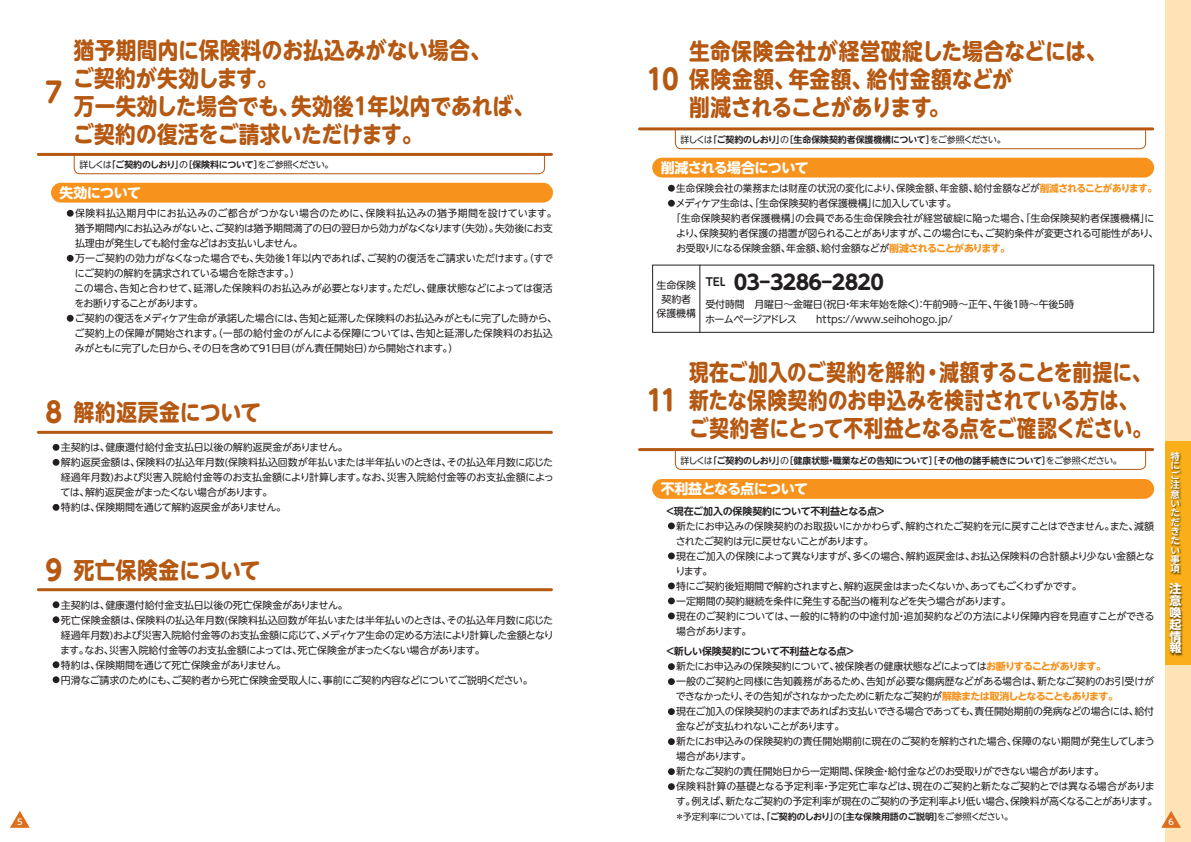
<style>
.page{position:relative;width:1191px;height:842px;background:#fff}
.page>*{position:absolute;margin:0;border:0;box-sizing:border-box;transform-origin:0 0}
.t1{font:700 28px "UD Shin M Go Pro";color:#b55812;scale:.9 1}
.t2{font:700 23px/28px "UD Shin M Go Pro";letter-spacing:.005em;color:#b55812;scale:.9 1}
.t3{font:700 23px/28px "UD Shin M Go Pro";letter-spacing:.005em;color:#b55812;scale:.85 1}
.t4{font:700 20.2px "UD Shin M Go Pro";letter-spacing:-.365em;color:#231f20}
.t5{font:700 14px "UD Shin M Go Pro";letter-spacing:-.04em;color:#fff}
.t6{font:700 12px/11.8px "UD Shin M Go Pro";color:#fff;text-align:justify}
.t7{font:10px/15px "UD Shin M Go Pro";letter-spacing:-.025em;color:#231f20}
.t8{font:10px "UD Shin M Go Pro";letter-spacing:-.005em;color:#231f20}
.t9{font:10px/15px "UD Shin M Go Pro";letter-spacing:-.045em;color:#231f20}
.t10{font:10px "UD Shin M Go Pro";letter-spacing:-.05em;color:#231f20}
.t11{font:700 10px "UD Shin M Go Pro De";letter-spacing:-.035em;color:#231f20}
.t12{font:700 9.5px/9.4px "UD Shin M Go Pro De";color:#fff;text-align:justify}
.t13{font:700 9px "UD Shin M Go Pro De";letter-spacing:-.02em;color:#231f20}
.t14{font:9px "UD Shin M Go Pro";letter-spacing:-.045em;color:#231f20}
.t15{font:500 8.2px "UD Shin M Go Pro";color:#fff}
.s1{font-family:"UD Shin M Go Pro";font-weight:400}
.s2{font-weight:700;color:#f7931d}
.s3{font-family:"UD Shin M Go Pro De";font-weight:700}
.s4{font-size:28px}
</style>
<div class="page">
<div style="left:1165px;top:0;width:26px;height:842px;background:#fee3b7"></div>
<div style="left:1165px;top:441px;width:26px;height:224px;background:#faaf18"></div>
<img style="left:1169px;top:452px;width:14px;height:204px">
<hr style="left:38px;top:153px;width:513px;height:3px;background:#b55812">
<div style="left:51px;top:183px;width:502px;height:20px;background:#f7931d;border-radius:10px"></div>
<hr style="left:38px;top:431px;width:513px;height:3px;background:#b55812">
<hr style="left:38px;top:588px;width:513px;height:3px;background:#b55812">
<svg style="left:73px;top:155px;width:472px;height:20px"></svg>
<div style="left:652px;top:265px;width:502px;height:68px;border:1px solid #231f20"></div>
<hr style="left:699px;top:265px;width:1px;height:68px;background:#231f20">
<hr style="left:639px;top:127px;width:513px;height:3px;background:#b55812">
<div style="left:652px;top:158px;width:502px;height:20px;background:#f7931d;border-radius:10px"></div>
<svg style="left:674px;top:130px;width:472px;height:20px"></svg>
<hr style="left:639px;top:448px;width:513px;height:3px;background:#b55812">
<div style="left:652px;top:479px;width:502px;height:20px;background:#f7931d;border-radius:10px"></div>
<svg style="left:674px;top:451px;width:472px;height:19px"></svg>
<svg style="left:10px;top:811px;width:20px;height:17px"></svg>
<svg style="left:1161px;top:811px;width:20px;height:17px"></svg>
<h1 class="t1" style="left:45px;top:69px;width:20px">7</h1>
<h2 class="t2" style="left:73px;top:35px;width:514px">猶予期間内に保険料のお払込みがない場合、<br>ご契約が失効します。<br>万一失効した場合でも、失効後１年以内であれば、ご契約の復活をご請求いただけます。</h2>
<h2 class="t2" style="left:689px;top:36px;width:465px">生命保険会社が経営破綻した場合などには、保険金額、年金額、給付金額などが<br>削減されることがあります。</h2>
<p class="t13" style="left:680px;top:132px;width:327px"><span class="s1">詳しくは</span>「ご契約のしおり」<span class="s1">の</span>［生命保険契約者保護機構について］<span class="s1">をご参照ください。</span></p>
<h1 class="t1" style="left:646px;top:57px;width:37px">10</h1>
<p class="t13" style="left:79px;top:157px;width:256px"><span class="s1">詳しくは</span>「ご契約のしおり」<span class="s1">の</span>［保険料について］<span class="s1">をご参照ください。</span></p>
<h3 class="t5" style="left:660px;top:156px;width:150px">削減される場合について</h3>
<p class="t8" style="left:666px;top:180px;width:492px">● 生命保険会社の業務または財産の状況の変化により、保険金額、年金額、給付金額などが<span class="s2">削減されることがあります。</span></p>
<p class="t7" style="left:666px;top:195px;width:292px"><span class="s3">●</span>メディケア生命は、「生命保険契約者保護機構」に加入しています。</p>
<p class="t8" style="left:671px;top:210px;width:485px">「生命保険契約者保護機構」の会員である生命保険会社が経営破綻に陥った場合、「生命保険契約者保護機構」に</p>
<p class="t7" style="left:676px;top:225px;width:484px">より、保険契約者保護の措置が図られることがありますが、この場合にも、ご契約条件が変更される可能性があり、</p>
<p class="t7" style="left:676px;top:240px;width:336px">お受取りになる保険金額、年金額、給付金額などが<span class="s2">削減されることがあります。</span></p>
<h3 class="t5" style="left:60px;top:181px;width:83px">失効について</h3>
<p class="t7" style="left:75px;top:205px;width:483px;text-indent:-10px">● 保険料払込期月中にお払込みのご都合がつかない場合のために、保険料払込みの猶予期間を設けています。猶予期間内にお払込みがないと、ご契約は猶予期間満了の日の翌日から効力がなくなります（失効）。失効後にお支払理由が発生しても給付金などはお支払いしません。</p>
<p class="t7" style="left:74px;top:250px;width:480px;text-indent:-9px">● 万一ご契約の効力がなくなった場合でも、失効後１年以内であれば、ご契約の復活をご請求いただけます。（すでにご契約の解約を請求されている場合を除きます。）<br>この場合、告知と合わせて、延滞した保険料のお払込みが必要となります。ただし、健康状態などによっては復活をお断りすることがあります。</p>
<p class="t7" style="left:75px;top:310px;width:484px;text-indent:-9px">● ご契約の復活をメディケア生命が承諾した場合には、告知と延滞した保険料のお払込みがともに完了した時から、ご契約上の保障が開始されます。（一部の給付金のがんによる保障については、告知と延滞した保険料のお払込みがともに完了した日から、その日を含めて９１日目（がん責任開始日）から開始されます。）</p>
<p class="t7" style="left:656px;top:277px;width:41px;line-height:14px;text-align:center">生命保険契約者保護機構</p>
<h3 class="t4" style="left:705px;top:265px;width:183px"><sup>T</sup> <sup>E</sup> <sup>L</sup> ０３－３２８６－２８２０</h3>
<p class="t7" style="left:705px;top:296px;width:371px">受付時間　月曜日～金曜日（祝日・年末年始を除く）：午前９時～正午、午後１時～午後５時ホームページアドレス　　https://www.seihohogo.jp/</p>
<h2 class="t3" style="left:689px;top:357px;width:546px">現在ご加入のご契約を解約・減額することを前提に、新たな保険契約のお申込みを検討されている方は、ご契約者にとって不利益となる点をご確認ください。</h2>
<h1 class="t1" style="left:646px;top:377px;width:35px">11</h1>
<h2 class="t2" style="left:45px;top:397px;width:241px"><span class="s4">8</span> 解約返戻金について</h2>
<p class="t7" style="left:51px;top:439px;width:304px">●主契約は、健康還付給付金支払日以後の解約返戻金がありません。　</p>
<p class="t7" style="left:61px;top:454px;width:495px;text-align:justify;text-indent:-10px">● 解約返戻金額は、保険料の払込年月数(保険料払込回数が年払いまたは半年払いのときは、その払込年月数に応じた経過年月数)および災害入院給付金等のお支払金額により計算します。なお、災害入院給付金等のお支払金額によっては、解約返戻金がまったくない場合があります。</p>
<p class="t7" style="left:51px;top:499px;width:237px">●特約は、保険期間を通じて解約返戻金がありません。</p>
<p class="t12" style="left:1170px;top:451px;width:11px">特にご注意いただきたい事項</p>
<p class="t6" style="left:1169px;top:582px;width:13px">注意喚起情報</p>
<p class="t13" style="left:680px;top:453px;width:443px"><span class="s1">詳しくは</span>「ご契約のしおり」<span class="s1">の</span>［健康状態・職業などの告知について］［その他の諸手続きについて］<span class="s1">をご参照ください。</span></p>
<h3 class="t5" style="left:660px;top:477px;width:149px">不利益となる点について</h3>
<p class="t11" style="left:665px;top:503px;width:222px">＜現在ご加入の保険契約について不利益となる点＞</p>
<p class="t7" style="left:676px;top:518px;width:480px;text-indent:-9px">● 新たにお申込みの保険契約のお取扱いにかかわらず、解約されたご契約を元に戻すことはできません。また、減額されたご契約は元に戻せないことがあります。</p>
<p class="t7" style="left:675px;top:548px;width:480px;text-indent:-9px">● 現在ご加入の保険によって異なりますが、多くの場合、解約返戻金は、お払込保険料の合計額より少ない金額となります。</p>
<p class="t10" style="left:666px;top:578px;width:417px">● 特にご契約後短期間で解約されますと、解約返戻金はまったくないか、あってもごくわずかです。</p>
<p class="t7" style="left:666px;top:593px;width:346px">● 一定期間の契約継続を条件に発生する配当の権利などを失う場合があります。</p>
<p class="t7" style="left:676px;top:608px;width:480px;text-indent:-10px">● 現在のご契約については、一般的に特約の中途付加・追加契約などの方法により保障内容を見直すことができる場合があります。</p>
<p class="t11" style="left:665px;top:643px;width:191px">＜新しい保険契約について不利益となる点＞</p>
<p class="t7" style="left:666px;top:659px;width:441px">● 新たにお申込みの保険契約について、被保険者の健康状態などによっては<span class="s2">お断りすることがあります。</span></p>
<p class="t7" style="left:676px;top:674px;width:480px;text-indent:-10px">● 一般のご契約と同様に告知義務があるため、告知が必要な傷病歴などがある場合は、新たなご契約のお引受けができなかったり、その告知がされなかったために新たなご契約が<span class="s2">解除または取消しとなることもあります。</span></p>
<p class="t9" style="left:676px;top:704px;width:479px;text-indent:-10px">● 現在ご加入の保険契約のままであればお支払いできる場合であっても、責任開始期前の発病などの場合には、給付金などが支払われないことがあります。</p>
<p class="t7" style="left:676px;top:734px;width:480px;text-indent:-10px">● 新たにお申込みの保険契約の責任開始期前に現在のご契約を解約された場合、保障のない期間が発生してしまう場合があります。</p>
<p class="t7" style="left:666px;top:764px;width:439px">● 新たなご契約の責任開始日から一定期間、保険金・給付金などのお受取りができない場合があります。</p>
<p class="t7" style="left:666px;top:779px;width:492px;text-align:right">● 保険料計算の基礎となる予定利率・予定死亡率などは、現在のご契約と新たなご契約とでは異なる場合があります。例えば、新たなご契約の予定利率が現在のご契約の予定利率より低い場合、保険料が高くなることがあります。</p>
<p class="t14" style="left:675px;top:809px;width:339px">＊予定利率については、<span class="s3">「ご契約のしおり」</span>の<span class="s3">[主な保険用語のご説明]</span>をご参照ください。</p>
<h2 class="t2" style="left:45px;top:555px;width:241px"><span class="s4">9</span> 死亡保険金について</h2>
<p class="t7" style="left:51px;top:597px;width:298px">● 主契約は、健康還付給付金支払日以後の死亡保険金がありません。</p>
<p class="t7" style="left:60px;top:612px;width:495px;text-align:justify;text-indent:-9px">● 死亡保険金額は、保険料の払込年月数(保険料払込回数が年払いまたは半年払いのときは、その払込年月数に応じた経過年月数)および災害入院給付金等のお支払金額に応じて、メディケア生命の定める方法により計算した金額となります。なお、災害入院給付金等のお支払金額によっては、死亡保険金がまったくない場合があります。</p>
<p class="t7" style="left:51px;top:657px;width:237px">● 特約は、保険期間を通じて死亡保険金がありません。</p>
<p class="t7" style="left:51px;top:672px;width:483px">● 円滑なご請求のためにも、ご契約者から死亡保険金受取人に、事前にご契約内容などについてご説明ください。</p>
<p class="t15" style="left:17px;top:815px;width:7px">5</p>
<p class="t15" style="left:1168px;top:815px;width:7px">6</p>
</div>
